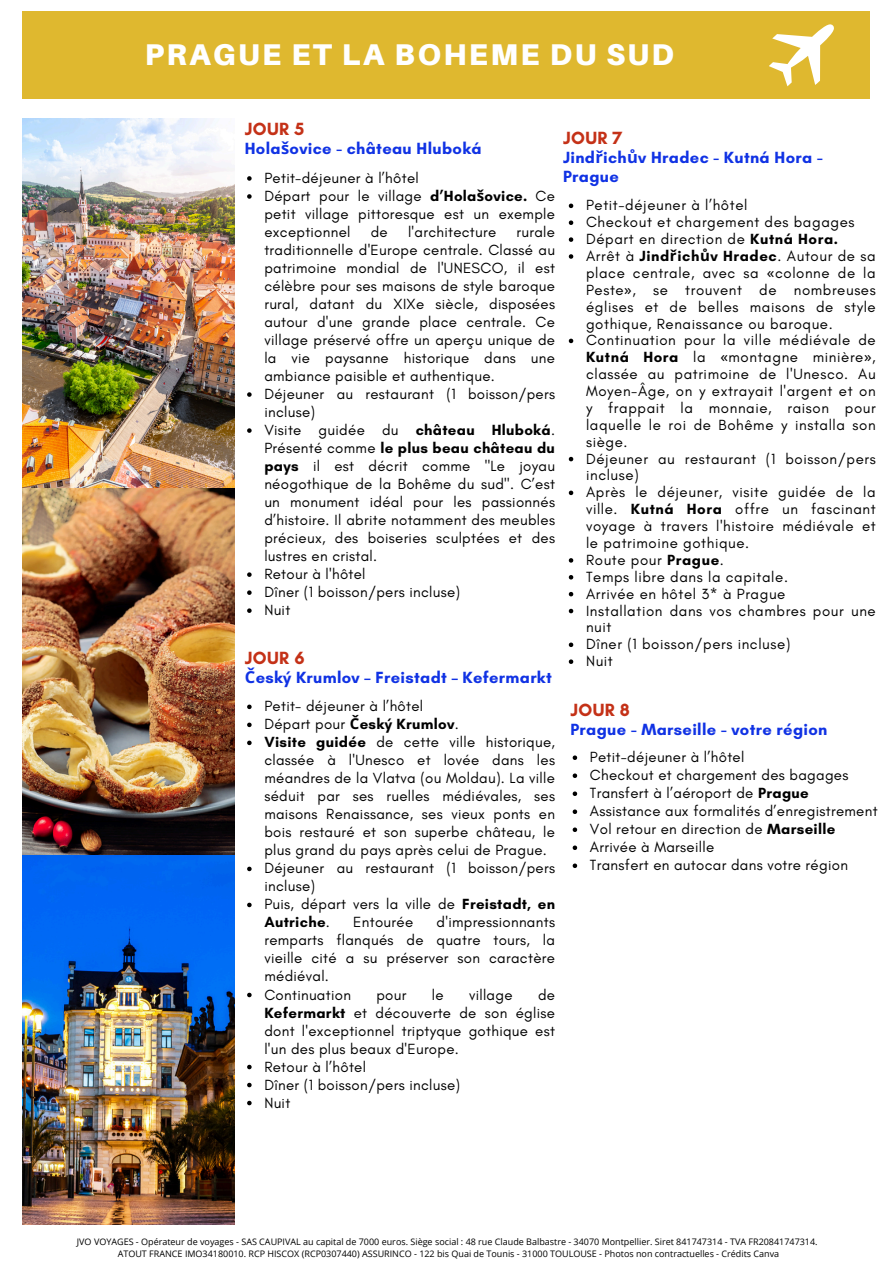
<style>
.page{position:relative;width:894px;height:1264px;background:#fff}
.page>*{position:absolute;margin:0;border:0;box-sizing:border-box;transform-origin:0 0}
.t1{font:900 30px "Aileron";letter-spacing:.08em;color:#fff}
.t2{font:700 18px "Glacial Indifference";letter-spacing:.02em;color:#c43117}
.t3{font:700 16.5px/19.2px "Glacial Indifference";letter-spacing:.02em;color:#1032e4}
.t4{font:15px/18px "Glacial Indifference";letter-spacing:.02em;color:#000;text-align:justify}
.t5{font:15px/16.8px "Glacial Indifference";letter-spacing:.04em;color:#000}
.t6{font:9px "Open Sans";color:#000}
.s1{font-family:"Noto Sans"}
.s2{font-weight:700}
.s3{font-family:"Noto Sans";font-weight:700}
</style>
<div class="page">
<img style="left:22px;top:118px;width:213px;height:1106px">
<div style="left:22px;top:11px;width:847px;height:87px;background:#dfb82f"></div>
<svg style="left:769px;top:24px;width:65px;height:63px"></svg>
<svg style="left:247px;top:176px;width:4px;height:5px"></svg>
<svg style="left:247px;top:194px;width:4px;height:5px"></svg>
<svg style="left:247px;top:392px;width:4px;height:5px"></svg>
<svg style="left:247px;top:428px;width:4px;height:5px"></svg>
<svg style="left:247px;top:572px;width:4px;height:5px"></svg>
<svg style="left:247px;top:590px;width:4px;height:5px"></svg>
<svg style="left:247px;top:608px;width:4px;height:5px"></svg>
<svg style="left:247px;top:704px;width:4px;height:5px"></svg>
<svg style="left:247px;top:722px;width:4px;height:5px"></svg>
<svg style="left:247px;top:740px;width:4px;height:5px"></svg>
<svg style="left:247px;top:866px;width:4px;height:5px"></svg>
<svg style="left:247px;top:902px;width:4px;height:5px"></svg>
<svg style="left:247px;top:992px;width:4px;height:5px"></svg>
<svg style="left:247px;top:1064px;width:4px;height:5px"></svg>
<svg style="left:247px;top:1082px;width:4px;height:5px"></svg>
<svg style="left:247px;top:1100px;width:4px;height:5px"></svg>
<svg style="left:568px;top:203px;width:5px;height:5px"></svg>
<svg style="left:568px;top:220px;width:5px;height:5px"></svg>
<svg style="left:568px;top:237px;width:5px;height:5px"></svg>
<svg style="left:568px;top:254px;width:5px;height:5px"></svg>
<svg style="left:568px;top:338px;width:5px;height:5px"></svg>
<svg style="left:568px;top:457px;width:5px;height:4px"></svg>
<svg style="left:568px;top:490px;width:5px;height:5px"></svg>
<svg style="left:568px;top:558px;width:5px;height:4px"></svg>
<svg style="left:568px;top:575px;width:5px;height:4px"></svg>
<svg style="left:568px;top:592px;width:5px;height:4px"></svg>
<svg style="left:568px;top:608px;width:5px;height:5px"></svg>
<svg style="left:568px;top:642px;width:5px;height:5px"></svg>
<svg style="left:568px;top:659px;width:5px;height:5px"></svg>
<svg style="left:572px;top:755px;width:5px;height:5px"></svg>
<svg style="left:572px;top:773px;width:5px;height:5px"></svg>
<svg style="left:572px;top:791px;width:5px;height:5px"></svg>
<svg style="left:572px;top:809px;width:5px;height:5px"></svg>
<svg style="left:572px;top:827px;width:5px;height:5px"></svg>
<svg style="left:572px;top:845px;width:5px;height:5px"></svg>
<svg style="left:572px;top:863px;width:5px;height:5px"></svg>
<p class="t1" style="left:145px;top:36px;width:530px">PRAGUE ET LA BOHEME DU SUD</p>
<p class="t2" style="left:245px;top:118px;width:61px">JOUR 5</p>
<p class="t3" style="left:245px;top:139px;width:238px">Hola<span class="s1">š</span>ovice - château Hluboká</p>
<h1 class="t4" style="left:264px;top:169px;width:156px">Petit-déjeuner à l’hôtel</h1>
<p class="t4" style="left:264px;top:187px;width:292px">Départ pour le village <span class="s2">d’Hola</span><span class="s3">š</span><span class="s2">ovice.</span> Ce petit village pittoresque est un exemple exceptionnel</p>
<p class="t4" style="left:264px;top:223px;width:292px;text-indent:252px">rurale traditionnelle d'Europe centrale. Classé au patrimoine mondial de l'UNESCO, il est célèbre pour ses maisons de style baroque rural, datant du XIXe siècle, disposées autour d'une grande place centrale. Ce village préservé offre un aperçu unique de la vie paysanne historique dans une ambiance paisible et authentique.</p>
<p class="t4" style="left:264px;top:385px;width:292px">Déjeuner au restaurant (1 boisson/pers incluse)</p>
<p class="t4" style="left:264px;top:421px;width:292px">Visite guidée du <span class="s2">château Hluboká</span>.<br>Présenté comme <span class="s2">le plus beau château du pays</span> il est décrit comme "Le joyau néogothique de la Bohême du sud". C’est un monument idéal pour les passionnés d’histoire. Il abrite notamment des meubles précieux, des boiseries sculptées et des lustres en cristal.</p>
<p class="t4" style="left:264px;top:565px;width:103px">Retour à l'hôtel</p>
<p class="t4" style="left:264px;top:583px;width:197px">Dîner (1 boisson/pers incluse)</p>
<p class="t4" style="left:264px;top:601px;width:27px">Nuit</p>
<p class="t4" style="left:370px;top:223px;width:19px">de</p>
<p class="t4" style="left:408px;top:223px;width:90px">l'architecture</p>
<p class="t2" style="left:245px;top:647px;width:61px">JOUR 6</p>
<p class="t3" style="left:245px;top:668px;width:308px"><span class="s1">Č</span>eský Krumlov – Freistadt – Kefermarkt</p>
<p class="t4" style="left:264px;top:697px;width:160px">Petit- déjeuner à l’hôtel</p>
<p class="t4" style="left:264px;top:715px;width:196px">Départ pour <span class="s3">Č</span><span class="s2">eský Krumlov</span>.</p>
<p class="t4" style="left:264px;top:733px;width:292px"><span class="s2">Visite guidée</span> de cette ville historique, classée à l'Unesco et lovée dans les méandres de la Vlatva (ou Moldau). La ville séduit par ses ruelles médiévales, ses maisons Renaissance, ses vieux ponts en bois restauré et son superbe château, le plus grand du pays après celui de Prague.</p>
<p class="t4" style="left:264px;top:859px;width:292px">Déjeuner au restaurant (1 boisson/pers incluse)</p>
<p class="t4" style="left:264px;top:895px;width:292px">Puis, départ vers la ville de <span class="s2">Freistadt, en<br>Autriche</span>.</p>
<p class="t4" style="left:264px;top:913px;width:292px;text-indent:172px">d'impressionnants remparts flanqués de quatre tours, la vieille cité a su préserver son caractère médiéval.</p>
<p class="t4" style="left:264px;top:985px;width:88px">Continuation</p>
<p class="t4" style="left:376px;top:985px;width:31px">pour</p>
<p class="t4" style="left:431px;top:985px;width:13px">le</p>
<p class="t4" style="left:469px;top:985px;width:45px">village</p>
<p class="t4" style="left:353px;top:913px;width:61px">Entourée</p>
<p class="t4" style="left:264px;top:985px;width:292px;text-indent:273px">de <span class="s2">Kefermarkt</span> et découverte de son église dont l'exceptionnel triptyque gothique est l'un des plus beaux d'Europe.</p>
<p class="t4" style="left:264px;top:1057px;width:103px">Retour à l’hôtel</p>
<p class="t4" style="left:264px;top:1075px;width:197px">Dîner (1 boisson/pers incluse)</p>
<p class="t4" style="left:264px;top:1093px;width:27px">Nuit</p>
<p class="t2" style="left:563px;top:127px;width:61px">JOUR 7</p>
<p class="t3" style="left:563px;top:147px;width:261px">Jind<span class="s1">ř</span>ich<span class="s1">ů</span>v Hradec - Kutná Hora -<br>Prague</p>
<p class="t5" style="left:586px;top:197px;width:163px">Petit-déjeuner à l’hôtel</p>
<p class="t5" style="left:586px;top:213px;width:270px">Checkout et chargement des bagages</p>
<p class="t5" style="left:586px;top:230px;width:253px">Départ en direction de <span class="s2">Kutná Hora.</span></p>
<p class="t4" style="left:586px;top:247px;width:291px;line-height:16.8px">Arrêt à <span class="s2">Jind</span><span class="s3">ř</span><span class="s2">ich</span><span class="s3">ů</span><span class="s2">v Hradec</span>. Autour de sa place centrale, avec sa <span class="s1">«</span>colonne de la Peste<span class="s1">»</span>, se trouvent de nombreuses églises et de belles maisons de style gothique, Renaissance ou baroque.</p>
<p class="t4" style="left:586px;top:332px;width:291px;line-height:16.8px">Continuation pour la ville médiévale de <span class="s2">Kutná Hora</span> la <span class="s1">«</span>montagne minière<span class="s1">»</span>, classée au patrimoine de l'Unesco. Au Moyen-Âge, on y extrayait l'argent et on y frappait la monnaie, raison pour laquelle le roi de Bohême y installa son siège.</p>
<p class="t5" style="left:586px;top:450px;width:291px">Déjeuner au restaurant (1 boisson/pers incluse)</p>
<p class="t4" style="left:586px;top:483px;width:291px;line-height:16.8px">Après le déjeuner, visite guidée de la ville. <span class="s2">Kutná Hora</span> offre un fascinant voyage à travers l'histoire médiévale et le patrimoine gothique.</p>
<p class="t5" style="left:586px;top:551px;width:139px">Route pour <span class="s2">Prague</span>.</p>
<p class="t5" style="left:586px;top:568px;width:203px">Temps libre dans la capitale.</p>
<p class="t5" style="left:586px;top:585px;width:201px">Arrivée en hôtel 3* à Prague</p>
<p class="t5" style="left:586px;top:602px;width:291px">Installation dans vos chambres pour une nuit</p>
<p class="t5" style="left:586px;top:635px;width:206px">Dîner (1 boisson/pers incluse)</p>
<p class="t4" style="left:586px;top:652px;width:28px">Nuit</p>
<p class="t2" style="left:570px;top:699px;width:61px">JOUR 8</p>
<p class="t3" style="left:570px;top:719px;width:258px">Prague - Marseille - votre région</p>
<p class="t4" style="left:589px;top:748px;width:156px">Petit-déjeuner à l’hôtel</p>
<p class="t4" style="left:589px;top:766px;width:260px">Checkout et chargement des bagages</p>
<p class="t4" style="left:589px;top:784px;width:220px">Transfert à l’aéroport de <span class="s2">Prague</span></p>
<p class="t4" style="left:589px;top:802px;width:289px">Assistance aux formalités d’enregistrement</p>
<p class="t4" style="left:589px;top:820px;width:247px">Vol retour en direction de <span class="s2">Marseille</span></p>
<p class="t4" style="left:589px;top:838px;width:126px">Arrivée à Marseille</p>
<p class="t4" style="left:589px;top:856px;width:259px">Transfert en autocar dans votre région</p>
<p class="t6" style="left:77px;top:1235px;width:742px">JVO VOYAGES - Opérateur de voyages - SAS CAUPIVAL au capital de 7000 euros. Siège social : 48 rue Claude Balbastre - 34070 Montpellier. Siret 841747314 - TVA FR20841747314.</p>
<p class="t6" style="left:118px;top:1247px;width:662px">ATOUT FRANCE IMO34180010. RCP HISCOX (RCP0307440) ASSURINCO - 122 bis Quai de Tounis - 31000 TOULOUSE - Photos non contractuelles - Crédits Canva</p>
</div>
